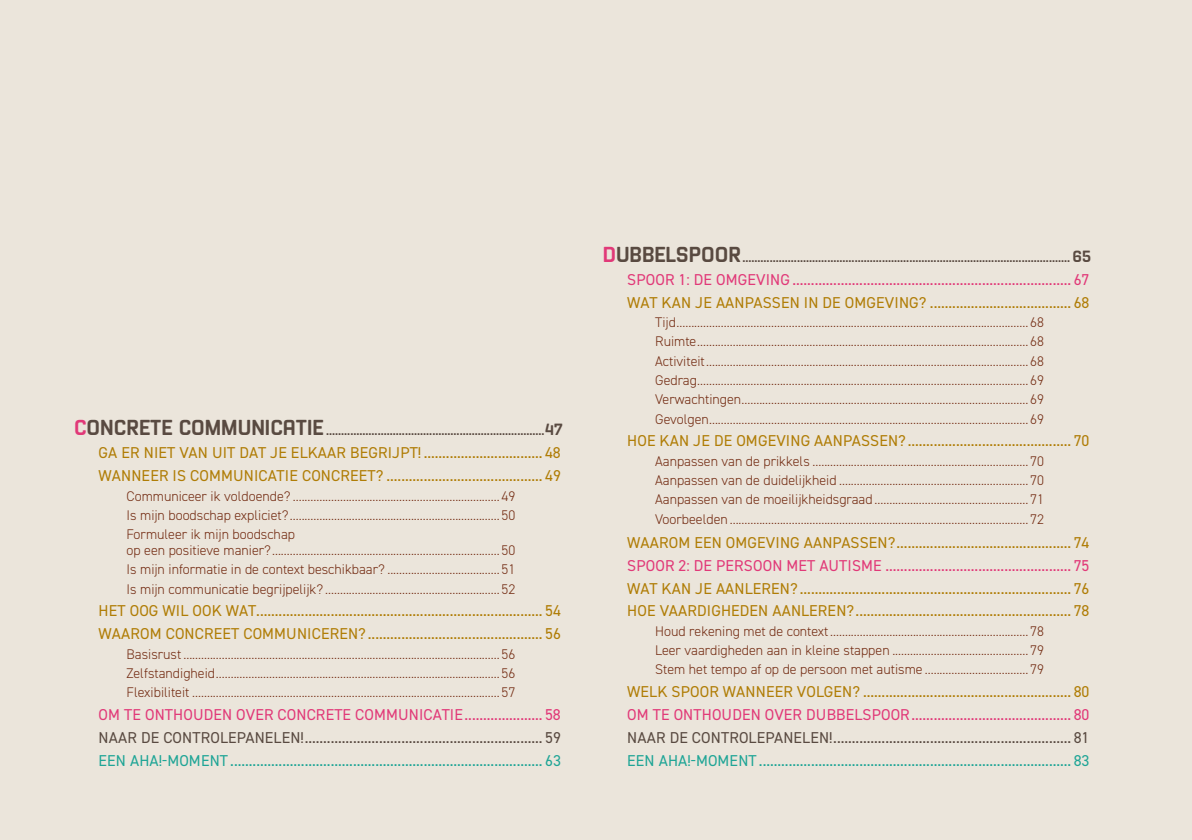
<style>
.page{position:relative;width:1192px;height:840px;background:#fff}
.page>*{position:absolute;margin:0;border:0;box-sizing:border-box;transform-origin:0 0}
.t1{font:15.75px/22.9px "DIN2014";letter-spacing:.01em;color:#b07d06}
.t2{font:15.75px "DIN2014";letter-spacing:.01em;color:#e13978}
.t3{font:15.75px "DIN2014";letter-spacing:.01em;color:#1fa596}
.t4{font:15.75px "DIN2014";letter-spacing:.01em;color:#594a41}
.t5{font:300 14px/19.2px "DIN2014";color:#742d14;text-align:justify}
.t6{font:10.5px "Magion";color:#594a41}
.s1{font-size:21px;color:#e13978}
.s2{font-size:21px}
.s3{font-size:15.75px}
</style>
<div class="page">
<div style="left:0;top:0;width:1190px;height:839px;background:#ebe5db"></div>
<hr style="left:1190px;top:0;width:1px;height:839px;background:#ebe5db">
<p class="t6" style="left:74px;top:424px;width:490px"><span class="s1">C</span><span class="s2">ONCRETE COMMUNICATIE</span> ........................................................................<span class="s3">47</span></p>
<p class="t1" style="left:99px;top:441px;width:464px">GA ER NIET VAN UIT DAT JE ELKAAR BEGRIJPT! ................................ 48<br>WANNEER IS COMMUNICATIE CONCREET? .......................................... 49</p>
<p class="t5" style="left:127px;top:486px;width:390px">Communiceer ik voldoende? ...................................................................... 49<br>Is mijn boodschap expliciet?....................................................................... 50<br>Formuleer ik mijn boodschap</p>
<p class="t5" style="left:127px;top:540px;width:390px">op een positieve manier?............................................................................. 50<br>Is mijn informatie in de context beschikbaar? ...................................... 51<br>Is mijn communicatie begrijpelijk? ........................................................... 52</p>
<p class="t1" style="left:99px;top:599px;width:464px">HET OOG WIL OOK WAT............................................................................. 54<br>WAAROM CONCREET COMMUNICEREN? ............................................... 56</p>
<p class="t5" style="left:127px;top:644px;width:390px">Basisrust........................................................................................................... 56<br>Zelfstandigheid................................................................................................ 56<br>Flexibiliteit ........................................................................................................ 57</p>
<p class="t2" style="left:99px;top:704px;width:463px">OM TE ONTHOUDEN OVER CONCRETE COMMUNICATIE..................... 58</p>
<p class="t4" style="left:99px;top:727px;width:464px">NAAR DE CONTROLEPANELEN!................................................................ 59</p>
<p class="t3" style="left:99px;top:750px;width:464px">EEN AHA!-MOMENT .................................................................................... 63</p>
<p class="t6" style="left:602px;top:251px;width:490px"><span class="s1">D</span><span class="s2">UBBELSPOOR</span>............................................................................................................ <span class="s3">65</span></p>
<p class="t2" style="left:627px;top:269px;width:464px">SPOOR 1: DE OMGEVING........................................................................... 67</p>
<p class="t1" style="left:627px;top:290px;width:464px">WAT KAN JE AANPASSEN IN DE OMGEVING? ...................................... 68</p>
<p class="t5" style="left:655px;top:312px;width:390px">Tijd....................................................................................................................... 68<br>Ruimte................................................................................................................ 68<br>Activiteit............................................................................................................. 68<br>Gedrag................................................................................................................ 69<br>Verwachtingen................................................................................................. 69<br>Gevolgen............................................................................................................ 69</p>
<p class="t1" style="left:627px;top:429px;width:464px">HOE KAN JE DE OMGEVING AANPASSEN?............................................ 70</p>
<p class="t5" style="left:655px;top:451px;width:390px">Aanpassen van de prikkels ......................................................................... 70<br>Aanpassen van de duidelijkheid ................................................................ 70<br>Aanpassen van de moeilijkheidsgraad .................................................... 71<br>Voorbeelden ..................................................................................................... 72</p>
<p class="t1" style="left:627px;top:530px;width:464px">WAAROM EEN OMGEVING AANPASSEN?............................................... 74</p>
<p class="t2" style="left:627px;top:555px;width:464px">SPOOR 2: DE PERSOON MET AUTISME .................................................. 75</p>
<p class="t1" style="left:627px;top:576px;width:464px">WAT KAN JE AANLEREN? ......................................................................... 76<br>HOE VAARDIGHEDEN AANLEREN?.......................................................... 78</p>
<p class="t5" style="left:655px;top:621px;width:390px">Houd rekening met de context................................................................... 78<br>Leer vaardigheden aan in kleine stappen .............................................. 79<br>Stem het tempo af op de persoon met autisme ................................... 79</p>
<p class="t1" style="left:627px;top:679px;width:464px">WELK SPOOR WANNEER VOLGEN? ........................................................ 80</p>
<p class="t2" style="left:627px;top:704px;width:464px">OM TE ONTHOUDEN OVER DUBBELSPOOR........................................... 80</p>
<p class="t4" style="left:627px;top:727px;width:464px">NAAR DE CONTROLEPANELEN!................................................................ 81</p>
<p class="t3" style="left:627px;top:750px;width:464px">EEN AHA!-MOMENT .................................................................................... 83</p>
</div>
